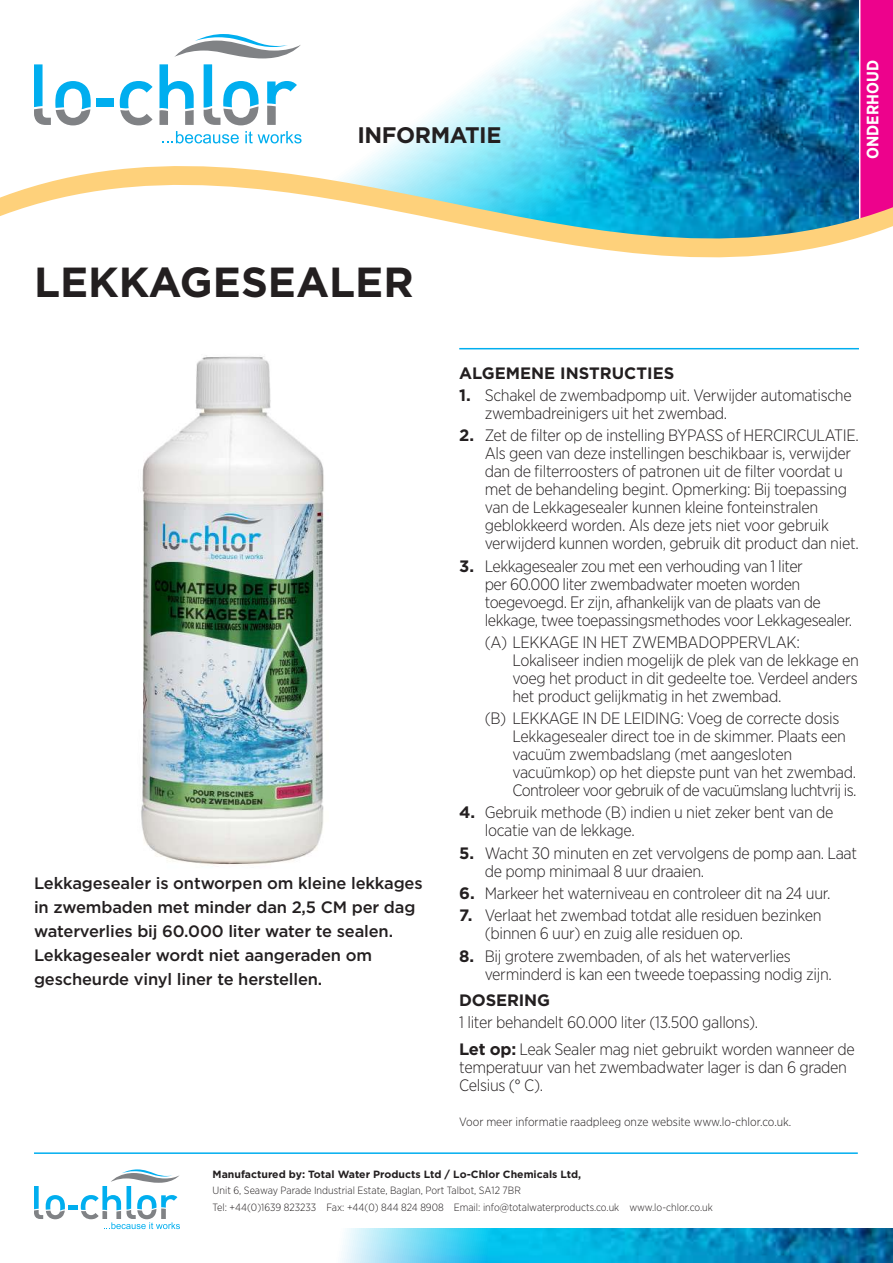
<style>
.page{position:relative;width:893px;height:1263px;background:#fff}
.page>*{position:absolute;margin:0;border:0;box-sizing:border-box;transform-origin:0 0}
.t1{font:700 42px "Gotham";color:#231f20}
.t2{font:700 22.5px "Gotham";letter-spacing:-.02em;color:#231f20}
.t3{font:300 16.5px/18px "Gotham Narrow";letter-spacing:-.02em;color:#231f20}
.t4{font:500 16.5px/24px "Gotham";letter-spacing:-.01em;color:#231f20}
.t5{font:700 16.5px "Gotham";color:#231f20}
.t6{font:700 16.5px "Gotham Narrow";color:#fff}
.t7{font:300 12px "Gotham Narrow";color:#231f20}
.t8{font:300 10.5px/16.5px "Gotham Narrow";color:#231f20}
.t9{font:700 10.5px "Gotham";color:#231f20}
.s1{font-family:"Gotham";font-weight:700}
</style>
<div class="page">
<img style="left:484px;top:0;width:375px;height:77px">
<svg style="left:34px;top:64px;width:9px;height:13px"></svg>
<svg style="left:159px;top:64px;width:9px;height:13px"></svg>
<svg style="left:204px;top:64px;width:9px;height:13px"></svg>
<svg style="left:174px;top:34px;width:127px;height:24px"></svg>
<svg style="left:34px;top:1169px;width:146px;height:60px"></svg>
<div style="left:860px;top:0;width:33px;height:77px;background:#ed028c"></div>
<svg style="left:0;top:77px;width:893px;height:181px"></svg>
<img style="left:141px;top:356px;width:183px;height:509px">
<hr style="left:459px;top:348px;width:400px;height:1px;background:#00aeef">
<hr style="left:34px;top:1152px;width:824px;height:2px;background:#00aeef">
<img style="left:342px;top:1229px;width:551px;height:34px">
<h2 class="t2" style="left:357px;top:121px;width:145px">INFORMATIE</h2>
<p class="t6" style="left:862px;top:159px;width:100px;rotate:-90deg">ONDERHOUD</p>
<h1 class="t1" style="left:34px;top:255px;width:381px">LEKKAGESEALER</h1>
<p class="t4" style="left:34px;top:871px;width:390px">Lekkagesealer is ontworpen om kleine lekkages in zwembaden met minder dan 2,5 CM per dag waterverlies bij 60.000 liter water te sealen.<br>Lekkagesealer wordt niet aangeraden om gescheurde vinyl liner te herstellen.</p>
<p class="t5" style="left:459px;top:362px;width:217px">ALGEMENE INSTRUCTIES</p>
<p class="t3" style="left:485px;top:386px;width:368px;text-indent:-26px"><span class="s1">1.</span> Schakel de zwembadpomp uit. Verwijder automatische zwembadreinigers uit het zwembad.</p>
<p class="t3" style="left:485px;top:426px;width:376px;text-indent:-26px"><span class="s1">2.</span> Zet de filter op de instelling BYPASS of HERCIRCULATIE.<br>Als geen van deze instellingen beschikbaar is, verwijder dan de filterroosters of patronen uit de filter voordat u met de behandeling begint. Opmerking: Bij toepassing van de Lekkagesealer kunnen kleine fonteinstralen geblokkeerd worden. Als deze jets niet voor gebruik verwijderd kunnen worden, gebruik dit product dan niet.</p>
<p class="t3" style="left:485px;top:556px;width:369px;text-indent:-26px"><span class="s1">3.</span> Lekkagesealer zou met een verhouding van 1 liter<br>per 60.000 liter zwembadwater moeten worden toegevoegd. Er zijn, afhankelijk van de plaats van de lekkage, twee toepassingsmethodes voor Lekkagesealer.</p>
<p class="t3" style="left:512px;top:633px;width:348px;text-indent:-28px">(A) LEKKAGE IN HET ZWEMBADOPPERVLAK:<br>Lokaliseer indien mogelijk de plek van de lekkage en voeg het product in dit gedeelte toe. Verdeel anders het product gelijkmatig in het zwembad.</p>
<p class="t3" style="left:512px;top:709px;width:346px;text-indent:-28px">(B) LEKKAGE IN DE LEIDING: Voeg de correcte dosis Lekkagesealer direct toe in de skimmer. Plaats een vacuüm zwembadslang (met aangesloten vacuümkop) op het diepste punt van het zwembad.<br>Controleer voor gebruik of de vacuümslang luchtvrij is.</p>
<p class="t3" style="left:485px;top:803px;width:350px;text-indent:-26px"><span class="s1">4.</span> Gebruik methode (B) indien u niet zeker bent van de locatie van de lekkage.</p>
<p class="t3" style="left:485px;top:843px;width:374px;text-indent:-26px"><span class="s1">5.</span> Wacht 30 minuten en zet vervolgens de pomp aan. Laat de pomp minimaal 8 uur draaien.</p>
<p class="t3" style="left:459px;top:884px;width:373px"><span class="s1">6.</span> Markeer het waterniveau en controleer dit na 24 uur.</p>
<p class="t3" style="left:485px;top:906px;width:338px;text-indent:-26px"><span class="s1">7.</span> Verlaat het zwembad totdat alle residuen bezinken (binnen 6 uur) en zuig alle residuen op.</p>
<p class="t3" style="left:485px;top:946px;width:349px;text-indent:-26px"><span class="s1">8.</span> Bij grotere zwembaden, of als het waterverlies verminderd is kan een tweede toepassing nodig zijn.</p>
<p class="t5" style="left:459px;top:989px;width:92px">DOSERING</p>
<p class="t3" style="left:459px;top:1009px;width:397px;line-height:26.5px">1 liter behandelt 60.000 liter (13.500 gallons).<br><span class="s1">Let op:</span> Leak Sealer mag niet gebruikt worden wanneer de</p>
<p class="t3" style="left:459px;top:1057px;width:389px">temperatuur van het zwembadwater lager is dan 6 graden<br>Celsius (° C).</p>
<p class="t7" style="left:459px;top:1114px;width:334px">Voor meer informatie raadpleeg onze website www.lo-chlor.co.uk.</p>
<p class="t9" style="left:213px;top:1167px;width:370px">Manufactured by: Total Water Products Ltd / Lo-Chlor Chemicals Ltd,</p>
<p class="t8" style="left:213px;top:1182px;width:502px">Unit 6, Seaway Parade Industrial Estate, Baglan, Port Talbot, SA12 7BR<br>Tel: +44(0)1639 823233 Fax: +44(0) 844 824 8908 Email: info@totalwaterproducts.co.uk www.lo-chlor.co.uk</p>
</div>
